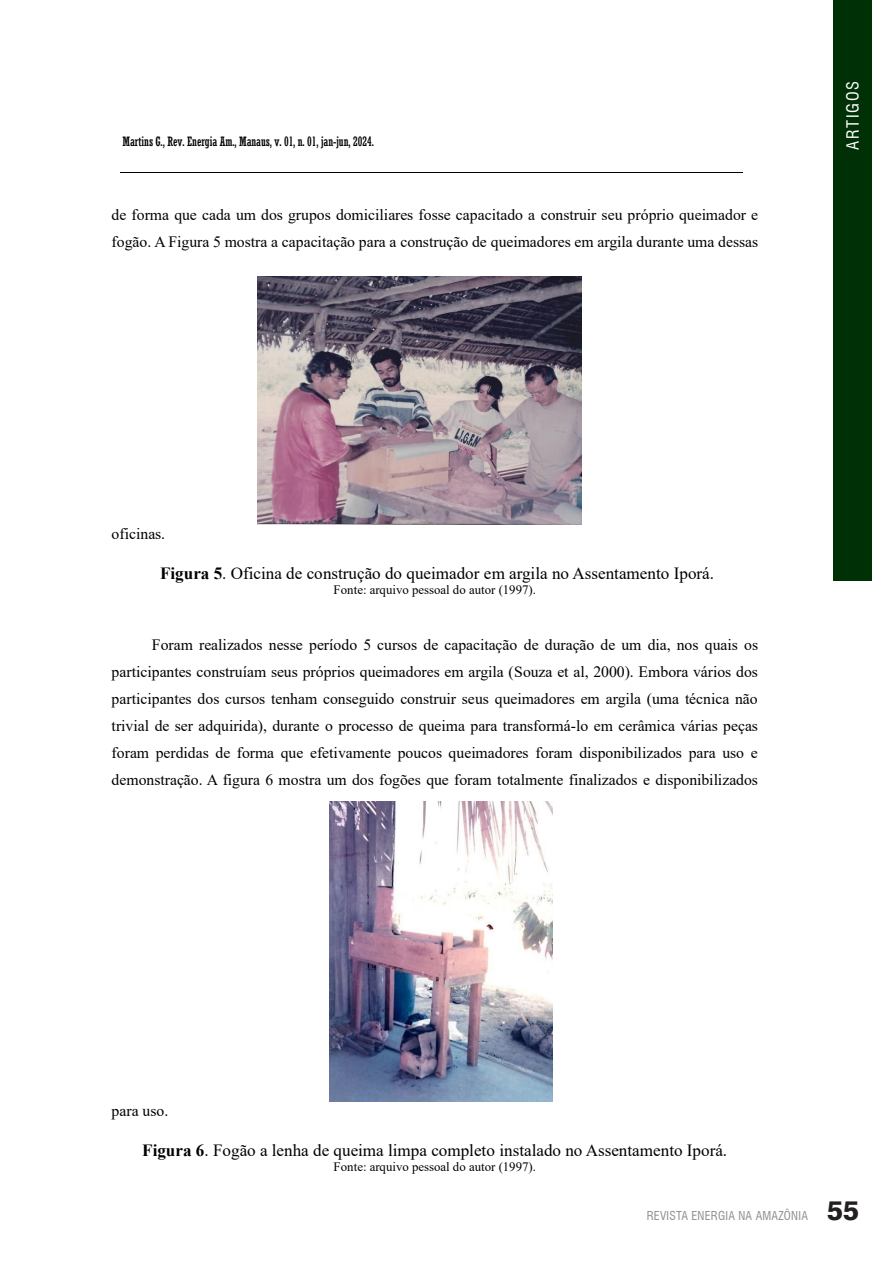
<style>
.page{position:relative;width:893px;height:1263px;background:#fff}
.page>*{position:absolute;margin:0;border:0;box-sizing:border-box;transform-origin:0 0}
.t1{font:800 27px "Swiss 721 BT";color:#231f20}
.t2{font:17.1px "Times New Roman";color:#000}
.t3{font:condensed 16.5px "Swiss 721 BT";letter-spacing:.11em;color:#fff}
.t4{font:15.75px/27px "Times New Roman";color:#000}
.t5{font:12.75px "Times New Roman";letter-spacing:.005em;color:#000}
.t6{font:12.75px "Rockwell Nova Cond";color:#000}
.t7{font:condensed 12px "Swiss 721 BT";letter-spacing:.02em;color:#8d8f92}
.s1{font-weight:700}
</style>
<div class="page">
<div style="left:833px;top:0;width:39px;height:580px;background:#003005"></div>
<img style="left:258px;top:276px;width:323px;height:248px">
<img style="left:330px;top:801px;width:223px;height:300px">
<hr style="left:120px;top:172px;width:623px;height:1px;background:#000">
<p class="t6" style="left:122px;top:134px;width:253px">Martins G., Rev. Energia Am., Manaus, v. 01, n. 01, jan-jun, 2024.</p>
<p class="t4" style="left:112px;top:201px;width:648px">de forma que cada um dos grupos domiciliares fosse capacitado a construir seu próprio queimador e fogão. A Figura 5 mostra a capacitação para a construção de queimadores em argila durante uma dessas</p>
<p class="t3" style="left:843px;top:150px;width:70px;rotate:-90deg">ARTIGOS</p>
<p class="t4" style="left:112px;top:520px;width:55px">oficinas.</p>
<p class="t2" style="left:160px;top:561px;width:555px"><span class="s1">Figura 5</span>. Oficina de construção do queimador em argila no Assentamento Iporá.</p>
<p class="t5" style="left:334px;top:581px;width:204px">Fonte: arquivo pessoal do autor (1997).</p>
<p class="t4" style="left:112px;top:631px;width:648px;text-align:justify;text-indent:40px">Foram realizados nesse período 5 cursos de capacitação de duração de um dia, nos quais os participantes construíam seus próprios queimadores em argila (Souza et al, 2000). Embora vários dos participantes dos cursos tenham conseguido construir seus queimadores em argila (uma técnica não trivial de ser adquirida), durante o processo de queima para transformá-lo em cerâmica várias peças foram perdidas de forma que efetivamente poucos queimadores foram disponibilizados para uso e demonstração. A figura 6 mostra um dos fogões que foram totalmente finalizados e disponibilizados</p>
<p class="t4" style="left:112px;top:1097px;width:58px">para uso.</p>
<p class="t2" style="left:142px;top:1138px;width:586px"><span class="s1">Figura 6</span>. Fogão a lenha de queima limpa completo instalado no Assentamento Iporá.</p>
<p class="t5" style="left:334px;top:1158px;width:204px">Fonte: arquivo pessoal do autor (1997).</p>
<p class="t7" style="left:647px;top:1209px;width:163px">REVISTA ENERGIA NA AMAZÔNIA</p>
<h1 class="t1" style="left:827px;top:1194px;width:33px">55</h1>
</div>
